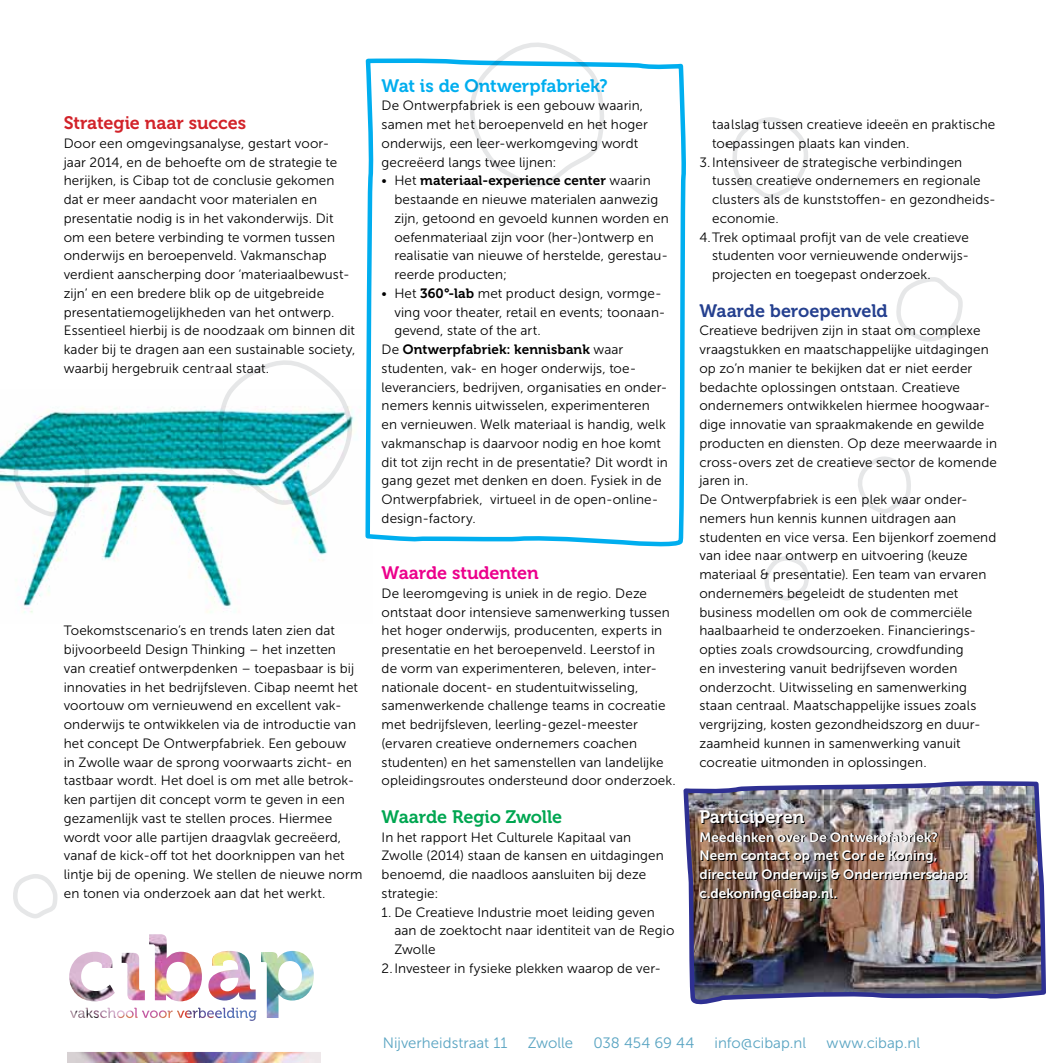
<style>
.page{position:relative;width:1063px;height:1063px;background:#fff}
.page>*{position:absolute;margin:0;border:0;box-sizing:border-box;transform-origin:0 0}
.t1{font:18px "Museo 700";letter-spacing:-.005em;color:#00aeef}
.t2{font:18px "Museo 700";letter-spacing:-.005em;color:#d2232a}
.t3{font:18px "Museo 700";letter-spacing:-.005em;color:#25408f}
.t4{font:18px "Museo 700";letter-spacing:-.005em;color:#00a651}
.t5{font:18px "Museo 700";letter-spacing:-.005em;color:#ec008c}
.t6{font:18px "Museo 700";letter-spacing:-.005em;color:#fff}
.t7{font:15px "Museo Sans 300";color:#59a4c2}
.t8{font:13.5px/18.8px "Museo Sans 300";letter-spacing:.005em;color:#000}
.t9{font:13.5px/18.8px "Museo Sans 700";letter-spacing:.01em;color:#fff}
.t10{font:13.5px "Museo 700";letter-spacing:.01em;color:#000}
.s1{font-family:"Museo Sans 300"}
.s2{font-family:"Museo 700"}
</style>
<div class="page">
<img style="left:683px;top:782px;width:363px;height:223px">
<img style="left:67px;top:1052px;width:254px;height:11px">
<img style="left:69px;top:934px;width:245px;height:87px">
<img style="left:0;top:406px;width:328px;height:207px">
<svg style="left:365px;top:60px;width:321px;height:487px"></svg>
<svg style="left:764px;top:556px;width:45px;height:45px"></svg>
<svg style="left:858px;top:456px;width:53px;height:58px"></svg>
<svg style="left:896px;top:277px;width:67px;height:65px"></svg>
<svg style="left:732px;top:117px;width:76px;height:82px"></svg>
<svg style="left:464px;top:42px;width:147px;height:146px"></svg>
<svg style="left:13px;top:874px;width:45px;height:45px"></svg>
<img style="left:9px;top:429px;width:86px;height:89px">
<svg style="left:211px;top:360px;width:144px;height:146px"></svg>
<h1 class="t2" style="left:64px;top:113px;width:184px">Strategie naar succes</h1>
<p class="t8" style="left:64px;top:134px;width:293px">Door een omgevingsanalyse, gestart voor-<br>jaar 2014, en de behoefte om de strategie te herijken, is Cibap tot de conclusie gekomen dat er meer aandacht voor materialen en presentatie nodig is in het vakonderwijs. Dit om een betere verbinding te vormen tussen onderwijs en beroepenveld. Vakmanschap verdient aanscherping door ‘materiaalbewust&shy;zijn’ en een bredere blik op de uitgebreide presentatiemogelijkheden van het ontwerp.<br>Essentieel hierbij is de noodzaak om binnen dit kader bij te dragen aan een sustainable society, waarbij hergebruik centraal staat.</p>
<p class="t8" style="left:64px;top:621px;width:300px">Toekomstscenario’s en trends laten zien dat bijvoorbeeld Design Thinking – het inzetten<br>van creatief ontwerpdenken – toepasbaar is bij innovaties in het bedrijfsleven. Cibap neemt het voortouw om vernieuwend en excellent vak&shy;onderwijs te ontwikkelen via de introductie van het concept De Ontwerpfabriek. Een gebouw<br>in Zwolle waar de sprong voorwaarts zicht- en tastbaar wordt. Het doel is om met alle betrok&shy;ken partijen dit concept vorm te geven in een gezamenlijk vast te stellen proces. Hiermee wordt voor alle partijen draagvlak gecreëerd, vanaf de kick-off tot het doorknippen van het lintje bij de opening. We stellen de nieuwe norm en tonen via onderzoek aan dat het werkt.</p>
<h1 class="t1" style="left:382px;top:75px;width:228px">Wat is de Ontwerpfabriek?</h1>
<p class="t8" style="left:382px;top:96px;width:268px">De Ontwerpfabriek is een gebouw waarin, samen met het beroepenveld en het hoger onderwijs, een leer-werkomgeving wordt gecreëerd langs twee lijnen:</p>
<p class="t10" style="left:382px;top:173px;width:271px"><span class="s1">• Het</span> materiaal-experience center <span class="s1">waarin</span></p>
<p class="t8" style="left:394px;top:190px;width:276px">bestaande en nieuwe materialen aanwezig zijn, getoond en gevoeld kunnen worden en oefenmateriaal zijn voor (her-)ontwerp en realisatie van nieuwe of herstelde, gerestau&shy;reerde producten;</p>
<p class="t8" style="left:394px;top:284px;width:273px;text-indent:-13px">• Het <span class="s2">360°-lab</span> met product design, vormge&shy;ving voor theater, retail en events; toonaan&shy;gevend, state of the art.</p>
<p class="t10" style="left:382px;top:342px;width:243px"><span class="s1">De</span> Ontwerpfabriek: kennisbank <span class="s1">waar</span></p>
<p class="t8" style="left:382px;top:359px;width:288px">studenten, vak- en hoger onderwijs, toe&shy;leveranciers, bedrijven, organisaties en onder&shy;nemers kennis uitwisselen, experimenteren en vernieuwen. Welk materiaal is handig, welk vakmanschap is daarvoor nodig en hoe komt dit tot zijn recht in de presentatie? Dit wordt in gang gezet met denken en doen. Fysiek in de Ontwerpfabriek, virtueel in de open-online&shy;design-factory.</p>
<h1 class="t5" style="left:382px;top:563px;width:159px">Waarde studenten</h1>
<p class="t8" style="left:382px;top:584px;width:296px">De leeromgeving is uniek in de regio. Deze ontstaat door intensieve samenwerking tussen het hoger onderwijs, producenten, experts in presentatie en het beroepenveld. Leerstof in<br>de vorm van experimenteren, beleven, inter&shy;nationale docent- en studentuitwisseling, samenwerkende challenge teams in cocreatie met bedrijfsleven, leerling-gezel-meester (ervaren creatieve ondernemers coachen studenten) en het samenstellen van landelijke opleidingsroutes ondersteund door onderzoek.</p>
<h1 class="t4" style="left:382px;top:807px;width:182px">Waarde Regio Zwolle</h1>
<p class="t8" style="left:382px;top:828px;width:284px">In het rapport Het Culturele Kapitaal van Zwolle (2014) staan de kansen en uitdagingen benoemd, die naadloos aansluiten bij deze strategie:</p>
<p class="t8" style="left:382px;top:903px;width:275px">1. De Creatieve Industrie moet leiding geven</p>
<p class="t8" style="left:394px;top:921px;width:282px">aan de zoektocht naar identiteit van de Regio</p>
<p class="t8" style="left:394px;top:940px;width:43px">Zwolle</p>
<p class="t8" style="left:382px;top:959px;width:281px">2.Investeer in fysieke plekken waarop de ver-</p>
<p class="t8" style="left:712px;top:115px;width:285px">taalslag tussen creatieve ideeën en praktische</p>
<p class="t8" style="left:712px;top:134px;width:199px">toepassingen plaats kan vinden.</p>
<p class="t8" style="left:699px;top:153px;width:264px">3.Intensiveer de strategische verbindingen</p>
<p class="t8" style="left:712px;top:171px;width:270px">tussen creatieve ondernemers en regionale</p>
<p class="t8" style="left:712px;top:190px;width:285px">clusters als de kunststoffen- en gezondheids-</p>
<p class="t8" style="left:712px;top:209px;width:68px">economie.</p>
<p class="t8" style="left:699px;top:228px;width:271px">4.Trek optimaal profijt van de vele creatieve</p>
<p class="t8" style="left:712px;top:246px;width:256px">studenten voor vernieuwende onderwijs-</p>
<p class="t8" style="left:712px;top:265px;width:220px">projecten en toegepast onderzoek.</p>
<h1 class="t3" style="left:699px;top:300px;width:190px">Waarde beroepenveld</h1>
<p class="t8" style="left:699px;top:321px;width:299px">Creatieve bedrijven zijn in staat om complexe vraagstukken en maatschappelijke uitdagingen op zo’n manier te bekijken dat er niet eerder bedachte oplossingen ontstaan. Creatieve ondernemers ontwikkelen hiermee hoogwaar&shy;dige innovatie van spraakmakende en gewilde producten en diensten. Op deze meerwaarde in cross-overs zet de creatieve sector de komende jaren in.<br>De Ontwerpfabriek is een plek waar onder&shy;nemers hun kennis kunnen uitdragen aan studenten en vice versa. Een bijenkorf zoemend van idee naar ontwerp en uitvoering (keuze materiaal &amp; presentatie). Een team van ervaren ondernemers begeleidt de studenten met business modellen om ook de commerciële haalbaarheid te onderzoeken. Financierings&shy;opties zoals crowdsourcing, crowdfunding<br>en investering vanuit bedrijfseven worden onderzocht. Uitwisseling en samenwerking staan centraal. Maatschappelijke issues zoals vergrijzing, kosten gezondheidszorg en duur&shy;zaamheid kunnen in samenwerking vanuit cocreatie uitmonden in oplossingen.</p>
<h1 class="t6" style="left:699px;top:807px;width:106px">Participeren</h1>
<p class="t9" style="left:699px;top:827px;width:269px">Meedenken over De Ontwerpfabriek?<br>Neem contact op met Cor de Koning, directeur Onderwijs &amp; Ondernemerschap: c.dekoning@cibap.nl.</p>
<p class="t7" style="left:383px;top:1035px;width:126px">Nijverheidstraat 11</p>
<p class="t7" style="left:528px;top:1035px;width:47px">Zwolle</p>
<p class="t7" style="left:593px;top:1035px;width:103px">038 454 69 44</p>
<p class="t7" style="left:715px;top:1035px;width:93px">info@cibap.nl</p>
<p class="t7" style="left:826px;top:1035px;width:95px">www.cibap.nl</p>
</div>
